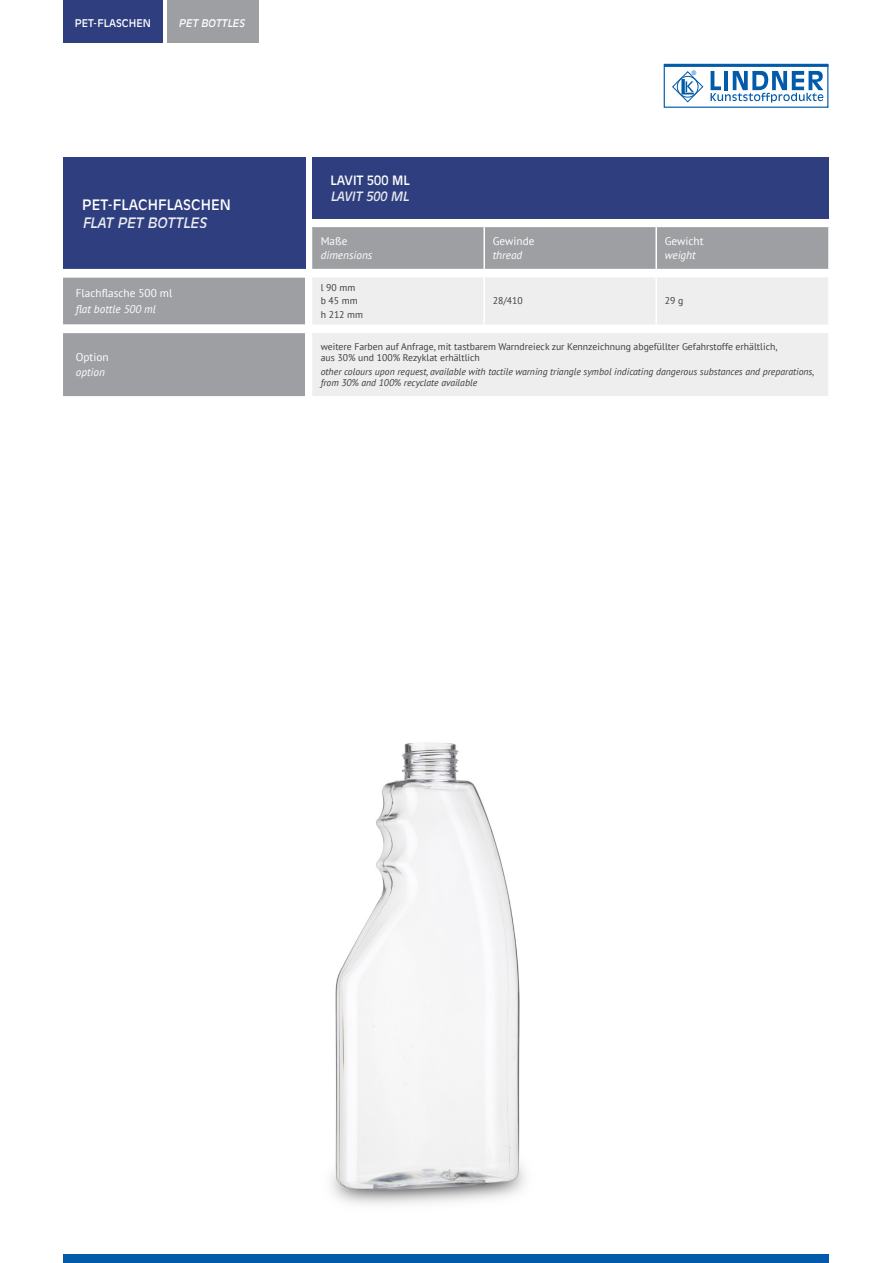
<style>
.page{position:relative;width:893px;height:1263px;background:#fff}
.page>*{position:absolute;margin:0;border:0;box-sizing:border-box;transform-origin:0 0}
.t1{font:14.25px "Antique Olive CE";color:#fff}
.t2{font:italic 14.25px "Antique Olive CE";color:#fff}
.t3{font:12.75px "Antique Olive CE";color:#fff}
.t4{font:italic 12.75px "Antique Olive CE";color:#fff}
.t5{font:italic 11.25px "PT Sans";color:#fff}
.t6{font:11.25px "PT Sans";color:#fff}
.t7{font:10.5px "Antique Olive CE";color:#fff}
.t8{font:italic 10.5px "Antique Olive CE";color:#fff}
.t9{font:9.75px/11.7px "PT Sans";color:#3e3e3f}
.t10{font:italic 9.75px/11.7px "PT Sans";color:#3e3e3f}
.t11{font:6px "Arial";color:#015aaa}
</style>
<div class="page">
<div style="left:63px;top:1254px;width:765px;height:9px;background:#015aaa"></div>
<div style="left:664px;top:64px;width:164px;height:44px;border:1px solid #015aaa"></div>
<hr style="left:664px;top:65px;width:164px;height:2px;background:#015aaa">
<svg style="left:711px;top:71px;width:112px;height:32px"></svg>
<svg style="left:672px;top:71px;width:32px;height:32px"></svg>
<div style="left:677px;top:76px;width:22px;height:22px;border:1px solid #015aaa;border-radius:50%"></div>
<div style="left:167px;top:0;width:91px;height:43px;background:#9d9fa2"></div>
<div style="left:63px;top:0;width:100px;height:43px;background:#2e3e7e"></div>
<div style="left:312px;top:157px;width:516px;height:62px;background:#2e3e7e"></div>
<div style="left:63px;top:157px;width:242px;height:112px;background:#2e3e7e"></div>
<img style="left:331px;top:742px;width:194px;height:463px">
<svg style="left:63px;top:226px;width:765px;height:43px;fill:#9d9fa2"></svg>
<svg style="left:63px;top:277px;width:242px;height:119px;background:#a4a6a9"></svg>
<div style="left:312px;top:278px;width:516px;height:118px;background:#eeeeef"></div>
<hr style="left:483px;top:227px;width:2px;height:42px;background:#fff">
<hr style="left:655px;top:227px;width:2px;height:42px;background:#fff">
<hr style="left:483px;top:277px;width:2px;height:48px;background:#fff">
<hr style="left:655px;top:277px;width:2px;height:48px;background:#fff">
<hr style="left:312px;top:226px;width:172px;height:1px;background:#fff">
<hr style="left:484px;top:226px;width:172px;height:1px;background:#fff">
<hr style="left:656px;top:226px;width:172px;height:1px;background:#fff">
<p class="t7" style="left:75px;top:17px;width:78px">PET-FLASCHEN</p>
<p class="t8" style="left:179px;top:17px;width:67px">PET BOTTLES</p>
<p class="t1" style="left:82px;top:197px;width:150px">PET-FLACHFLASCHEN</p>
<h1 class="t2" style="left:82px;top:214px;width:126px">FLAT PET BOTTLES</h1>
<p class="t6" style="left:76px;top:286px;width:98px">Flachflasche 500 ml</p>
<p class="t5" style="left:76px;top:302px;width:82px">flat bottle 500 ml</p>
<p class="t6" style="left:76px;top:349px;width:34px">Option</p>
<p class="t5" style="left:76px;top:365px;width:31px">option</p>
<p class="t3" style="left:330px;top:172px;width:81px">LAVIT 500 ML</p>
<h2 class="t4" style="left:330px;top:189px;width:80px">LAVIT 500 ML</h2>
<p class="t6" style="left:321px;top:234px;width:28px">Maße</p>
<p class="t5" style="left:321px;top:248px;width:53px">dimensions</p>
<p class="t9" style="left:321px;top:281px;width:36px">l 90 mm</p>
<p class="t9" style="left:321px;top:295px;width:38px">b 45 mm</p>
<p class="t9" style="left:321px;top:308px;width:44px">h 212 mm</p>
<p class="t6" style="left:493px;top:234px;width:43px">Gewinde</p>
<p class="t5" style="left:493px;top:248px;width:31px">thread</p>
<p class="t11" style="left:692px;top:69px;width:6px">®</p>
<p class="t6" style="left:665px;top:234px;width:40px">Gewicht</p>
<p class="t5" style="left:665px;top:248px;width:32px">weight</p>
<p class="t9" style="left:493px;top:295px;width:32px">28/410</p>
<p class="t9" style="left:665px;top:295px;width:20px">29 g</p>
<p class="t9" style="left:321px;top:340px;width:458px">weitere Farben auf Anfrage, mit tastbarem Warndreieck zur Kennzeichnung abgefüllter Gefahrstoffe erhältlich, aus 30% und 100% Rezyklat erhältlich</p>
<p class="t10" style="left:321px;top:365px;width:495px">other colours upon request, available with tactile warning triangle symbol indicating dangerous substances and preparations, from 30% and 100% recyclate available</p>
</div>
